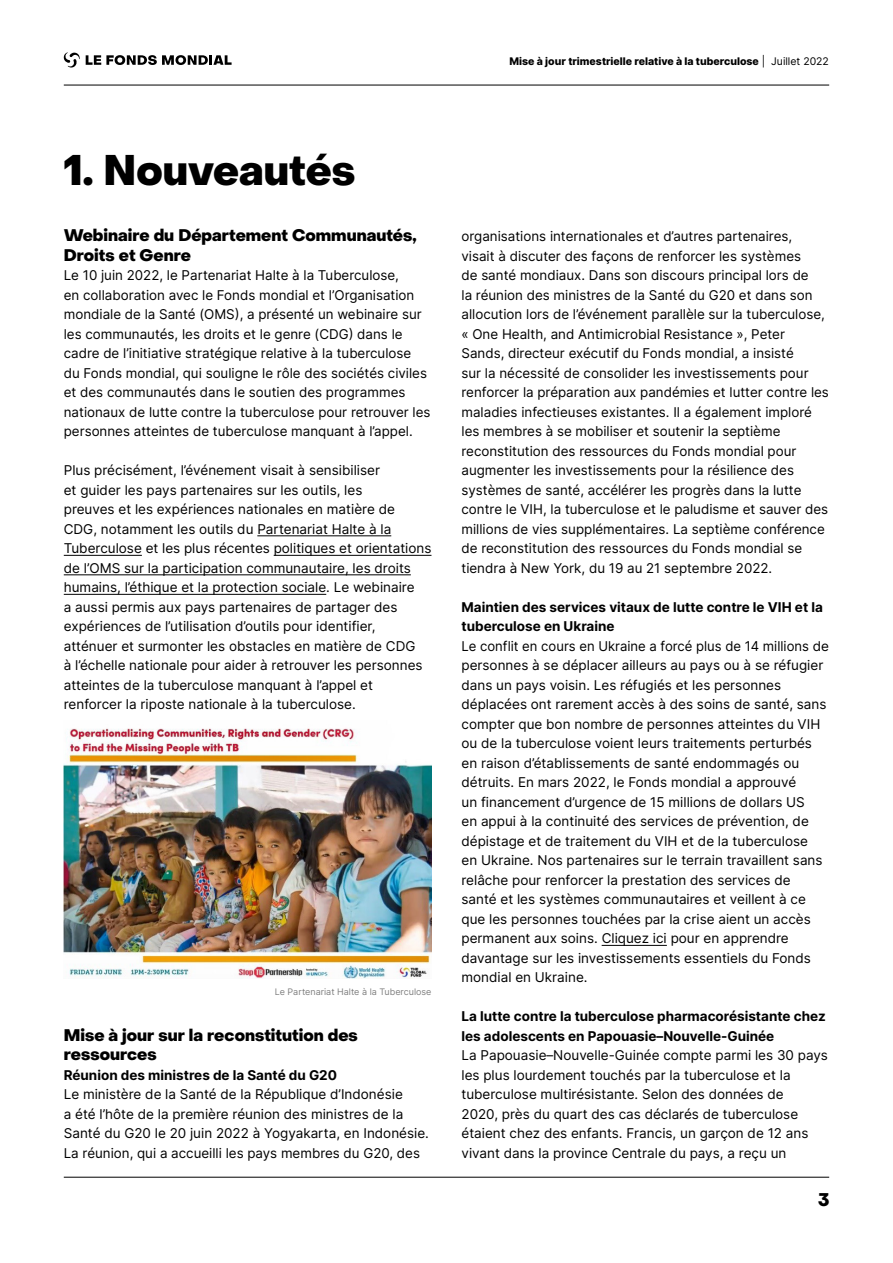
<style>
.page{position:relative;width:893px;height:1263px;background:#fff}
.page>*{position:absolute;margin:0;border:0;box-sizing:border-box;transform-origin:0 0}
.t1{font:800 42px "Object Sans";color:#000}
.t2{font:800 18px "Object Sans";color:#000}
.NEW_HEADING{font:800 16.5px/19.5px "Object Sans";color:#000}
.NEW_BODY{font:13.5px/19.5px "Inter";color:#000}
.NEW_BODY-2{font:700 13.5px/19.5px "Inter";color:#000}
.t3{font:800 10.5px "Inter";color:#000}
.t4{font:9px "Inter";color:#808080}
.s1{font-weight:400}
</style>
<div class="page">
<hr style="left:64px;top:85px;width:765px;height:1px;background:#000">
<svg style="left:86px;top:55px;width:146px;height:10px"></svg>
<svg style="left:63px;top:52px;width:17px;height:16px"></svg>
<hr style="left:257px;top:535px;width:134px;height:1px;background:#000">
<hr style="left:64px;top:555px;width:78px;height:1px;background:#000">
<hr style="left:274px;top:555px;width:157px;height:1px;background:#000">
<hr style="left:64px;top:574px;width:347px;height:1px;background:#000">
<hr style="left:64px;top:594px;width:262px;height:1px;background:#000">
<hr style="left:602px;top:945px;width:65px;height:1px;background:#000">
<hr style="left:64px;top:1177px;width:765px;height:1px;background:#000">
<img style="left:64px;top:728px;width:367px;height:250px">
<p class="t3" style="left:509px;top:53px;width:321px">Mise à jour trimestrielle relative à la tuberculose <span class="s1">| Juillet 2022</span></p>
<p class="t1" style="left:64px;top:145px;width:293px">1. Nouveautés</p>
<p class="NEW_HEADING" style="left:64px;top:226px;width:354px">Webinaire du Département Communautés,<br>Droits et Genre</p>
<p class="NEW_BODY" style="left:64px;top:265px;width:368px">Le 10 juin 2022, le Partenariat Halte à la Tuberculose,<br>en collaboration avec le Fonds mondial et l’Organisation mondiale de la Santé (OMS), a présenté un webinaire sur les communautés, les droits et le genre (CDG) dans le cadre de l’initiative stratégique relative à la tuberculose du Fonds mondial, qui souligne le rôle des sociétés civiles et des communautés dans le soutien des programmes nationaux de lutte contre la tuberculose pour retrouver les personnes atteintes de tuberculose manquant à l’appel.</p>
<p class="NEW_BODY" style="left:64px;top:460px;width:369px">Plus précisément, l’événement visait à sensibiliser<br>et guider les pays partenaires sur les outils, les<br>preuves et les expériences nationales en matière de CDG, notamment les outils du Partenariat Halte à la Tuberculose et les plus récentes politiques et orientations de l’OMS sur la participation communautaire, les droits humains, l’éthique et la protection sociale. Le webinaire<br>a aussi permis aux pays partenaires de partager des expériences de l’utilisation d’outils pour identifier, atténuer et surmonter les obstacles en matière de CDG<br>à l’échelle nationale pour aider à retrouver les personnes atteintes de la tuberculose manquant à l’appel et renforcer la riposte nationale à la tuberculose.</p>
<p class="t4" style="left:275px;top:985px;width:158px">Le Partenariat Halte à la Tuberculose</p>
<p class="NEW_HEADING" style="left:64px;top:1025px;width:296px">Mise à jour sur la reconstitution des ressources</p>
<p class="NEW_BODY-2" style="left:64px;top:1065px;width:275px">Réunion des ministres de la Santé du G20</p>
<p class="NEW_BODY" style="left:64px;top:1084px;width:367px">Le ministère de la Santé de la République d’Indonésie<br>a été l’hôte de la première réunion des ministres de la Santé du G20 le 20 juin 2022 à Yogyakarta, en Indonésie.<br>La réunion, qui a accueilli les pays membres du G20, des</p>
<p class="NEW_BODY" style="left:461px;top:226px;width:369px">organisations internationales et d’autres partenaires,<br>visait à discuter des façons de renforcer les systèmes<br>de santé mondiaux. Dans son discours principal lors de<br>la réunion des ministres de la Santé du G20 et dans son allocution lors de l’événement parallèle sur la tuberculose, « One Health, and Antimicrobial Resistance », Peter Sands, directeur exécutif du Fonds mondial, a insisté<br>sur la nécessité de consolider les investissements pour renforcer la préparation aux pandémies et lutter contre les maladies infectieuses existantes. Il a également imploré les membres à se mobiliser et soutenir la septième reconstitution des ressources du Fonds mondial pour augmenter les investissements pour la résilience des systèmes de santé, accélérer les progrès dans la lutte contre le VIH, la tuberculose et le paludisme et sauver des millions de vies supplémentaires. La septième conférence de reconstitution des ressources du Fonds mondial se tiendra à New York, du 19 au 21 septembre 2022.</p>
<p class="NEW_BODY-2" style="left:461px;top:597px;width:363px">Maintien des services vitaux de lutte contre le VIH et la tuberculose en Ukraine</p>
<p class="NEW_BODY" style="left:461px;top:636px;width:369px">Le conflit en cours en Ukraine a forcé plus de 14 millions de personnes à se déplacer ailleurs au pays ou à se réfugier dans un pays voisin. Les réfugiés et les personnes déplacées ont rarement accès à des soins de santé, sans compter que bon nombre de personnes atteintes du VIH ou de la tuberculose voient leurs traitements perturbés en raison d’établissements de santé endommagés ou détruits. En mars 2022, le Fonds mondial a approuvé<br>un financement d’urgence de 15 millions de dollars US<br>en appui à la continuité des services de prévention, de dépistage et de traitement du VIH et de la tuberculose<br>en Ukraine. Nos partenaires sur le terrain travaillent sans relâche pour renforcer la prestation des services de santé et les systèmes communautaires et veillent à ce que les personnes touchées par la crise aient un accès permanent aux soins. Cliquez ici pour en apprendre davantage sur les investissements essentiels du Fonds mondial en Ukraine.</p>
<p class="NEW_BODY-2" style="left:461px;top:1006px;width:366px">La lutte contre la tuberculose pharmacorésistante chez les adolescents en Papouasie–Nouvelle-Guinée</p>
<p class="NEW_BODY" style="left:461px;top:1045px;width:368px">La Papouasie–Nouvelle-Guinée compte parmi les 30 pays les plus lourdement touchés par la tuberculose et la tuberculose multirésistante. Selon des données de<br>2020, près du quart des cas déclarés de tuberculose étaient chez des enfants. Francis, un garçon de 12 ans vivant dans la province Centrale du pays, a reçu un</p>
<h2 class="t2" style="left:818px;top:1188px;width:13px">3</h2>
</div>
